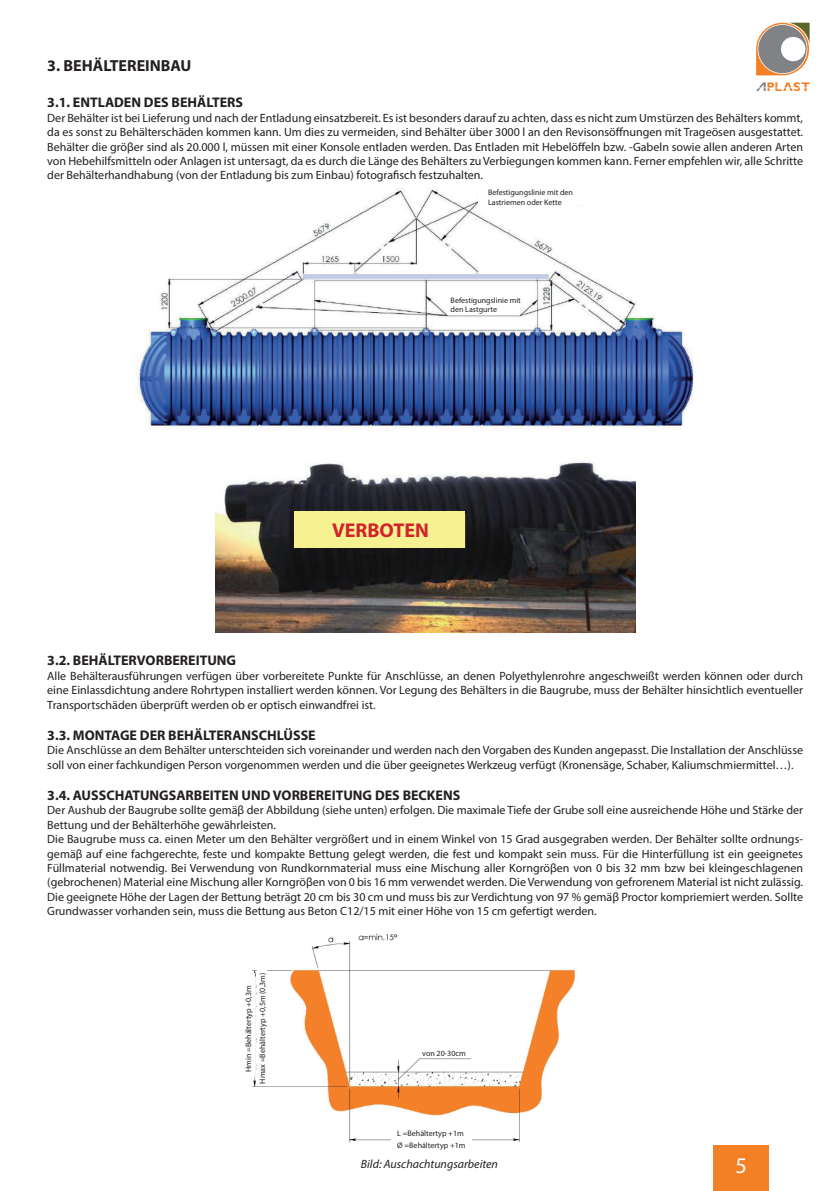
<style>
.page{position:relative;width:840px;height:1191px;background:#fff}
.page>*{position:absolute;margin:0;border:0;box-sizing:border-box;transform-origin:0 0}
.t1{font:22.4px "Myriad Pro";color:#fff}
.t2{font:700 20px "Myriad Pro";color:#d1232a}
.t3{font:700 16px "Myriad Pro";color:#231f20}
.t4{font:700 14px "Myriad Pro";color:#231f20}
.t5{font:12px/14.4px "Myriad Pro";color:#231f20;text-align:justify}
.t6{font:italic 12px "Myriad Pro";color:#231f20}
.t7{font:8px/9.6px "Myriad Pro";color:#231f20}
</style>
<div class="page">
<div style="left:712px;top:1145px;width:56px;height:46px;background:#f48026"></div>
<img style="left:135px;top:188px;width:559px;height:242px">
<img style="left:252px;top:934px;width:324px;height:209px">
<img style="left:215px;top:462px;width:419px;height:170px">
<svg style="left:756px;top:82px;width:53px;height:9px"></svg>
<svg style="left:756px;top:23px;width:53px;height:52px"></svg>
<div style="left:478px;top:185px;width:117px;height:19px;background:#fff"></div>
<div style="left:447px;top:297px;width:72px;height:18px;background:#fff"></div>
<div style="left:294px;top:511px;width:170px;height:37px;background:#f6f291"></div>
<div style="left:245px;top:973px;width:9px;height:104px;background:#fff"></div>
<div style="left:256px;top:968px;width:10px;height:104px;background:#fff"></div>
<div style="left:391px;top:1124px;width:80px;height:10px;background:#fff"></div>
<div style="left:391px;top:1126px;width:80px;height:12px;background:#fff"></div>
<div style="left:391px;top:1139px;width:80px;height:12px;background:#fff"></div>
<div style="left:406px;top:1034px;width:80px;height:12px;background:#fff"></div>
<div style="left:421px;top:1049px;width:53px;height:9px;background:#fff"></div>
<h3 class="t3" style="left:47px;top:56px;width:145px">3. BEHÄLTEREINBAU</h3>
<p class="t4" style="left:47px;top:94px;width:197px">3.1. ENTLADEN DES BEHÄLTERS</p>
<p class="t5" style="left:47px;top:110px;width:757px">Der Behälter ist bei Lieferung und nach der Entladung einsatzbereit. Es ist besonders darauf zu achten, dass es nicht zum Umstürzen des Behälters kommt, da es sonst zu Behälterschäden kommen kann. Um dies zu vermeiden, sind Behälter über 3000 l an den Revisonsöffnungen mit Trageösen ausgestattet.<br>Behälter die gröβer sind als 20.000 l, müssen mit einer Konsole entladen werden. Das Entladen mit Hebelöffeln bzw. -Gabeln sowie allen anderen Arten von Hebehilfsmitteln oder Anlagen ist untersagt, da es durch die Länge des Behälters zu Verbiegungen kommen kann. Ferner empfehlen wir, alle Schritte der Behälterhandhabung (von der Entladung bis zum Einbau) fotografisch festzuhalten.</p>
<p class="t7" style="left:488px;top:188px;width:86px">Befestigungslinie mit den<br>Lastriemen oder Kette</p>
<p class="t7" style="left:450px;top:295px;width:72px">Befestigungslinie mit den Lastgurte</p>
<h2 class="t2" style="left:332px;top:517px;width:98px">VERBOTEN</h2>
<p class="t4" style="left:47px;top:651px;width:190px">3.2. BEHÄLTERVORBEREITUNG</p>
<p class="t5" style="left:47px;top:668px;width:756px">Alle Behälterausführungen verfügen über vorbereitete Punkte für Anschlüsse, an denen Polyethylenrohre angeschweißt werden können oder durch eine Einlassdichtung andere Rohrtypen installiert werden können. Vor Legung des Behälters in die Baugrube, muss der Behälter hinsichtlich eventueller Transportschäden überprüft werden ob er optisch einwandfrei ist.</p>
<p class="t4" style="left:47px;top:726px;width:270px">3.3. MONTAGE DER BEHÄLTERANSCHLÜSSE</p>
<p class="t5" style="left:47px;top:743px;width:757px">Die Anschlüsse an dem Behälter unterschteiden sich voreinander und werden nach den Vorgaben des Kunden angepasst. Die Installation der Anschlüsse soll von einer fachkundigen Person vorgenommen werden und die über geeignetes Werkzeug verfügt (Kronensäge, Schaber, Kaliumschmiermittel…).</p>
<p class="t4" style="left:47px;top:786px;width:414px">3.4. AUSSCHATUNGSARBEITEN UND VORBEREITUNG DES BECKENS</p>
<p class="t5" style="left:47px;top:803px;width:757px;text-align:left">Der Aushub der Baugrube sollte gemäβ der Abbildung (siehe unten) erfolgen. Die maximale Tiefe der Grube soll eine ausreichende Höhe und Stärke der Bettung und der Behälterhöhe gewährleisten.<br>Die Baugrube muss ca. einen Meter um den Behälter vergrößert und in einem Winkel von 15 Grad ausgegraben werden. Der Behälter sollte ordnungs&shy;gemäβ auf eine fachgerechte, feste und kompakte Bettung gelegt werden, die fest und kompakt sein muss. Für die Hinterfüllung ist ein geeignetes Füllmaterial notwendig. Bei Verwendung von Rundkornmaterial muss eine Mischung aller Korngröβen von 0 bis 32 mm bzw bei kleingeschlagenen (gebrochenen) Material eine Mischung aller Korngröβen von 0 bis 16 mm verwendet werden. Die Verwendung von gefrorenem Material ist nicht zulässig.<br>Die geeignete Höhe der Lagen der Bettung beträgt 20 cm bis 30 cm und muss bis zur Verdichtung von 97 % gemäβ Proctor kompriemiert werden. Sollte Grundwasser vorhanden sein, muss die Bettung aus Beton C12/15 mit einer Höhe von 15 cm gefertigt werden.</p>
<p class="t7" style="left:241px;top:1083px;width:112px;line-height:13.8px;text-align:center;rotate:-90deg">Hmin =Behältertyp +0,3m<br>Hmax =Behältertyp +0,5m (0,3m)</p>
<p class="t7" style="left:422px;top:1048px;width:45px">von 20-30cm</p>
<p class="t7" style="left:397px;top:1126px;width:70px;line-height:12.2px">L =Behältertyp +1m<br>Ø =Behältertyp +1m</p>
<p class="t6" style="left:361px;top:1156px;width:138px">Bild: Auschachtungsarbeiten</p>
<h1 class="t1" style="left:735px;top:1151px;width:13px">5</h1>
</div>
